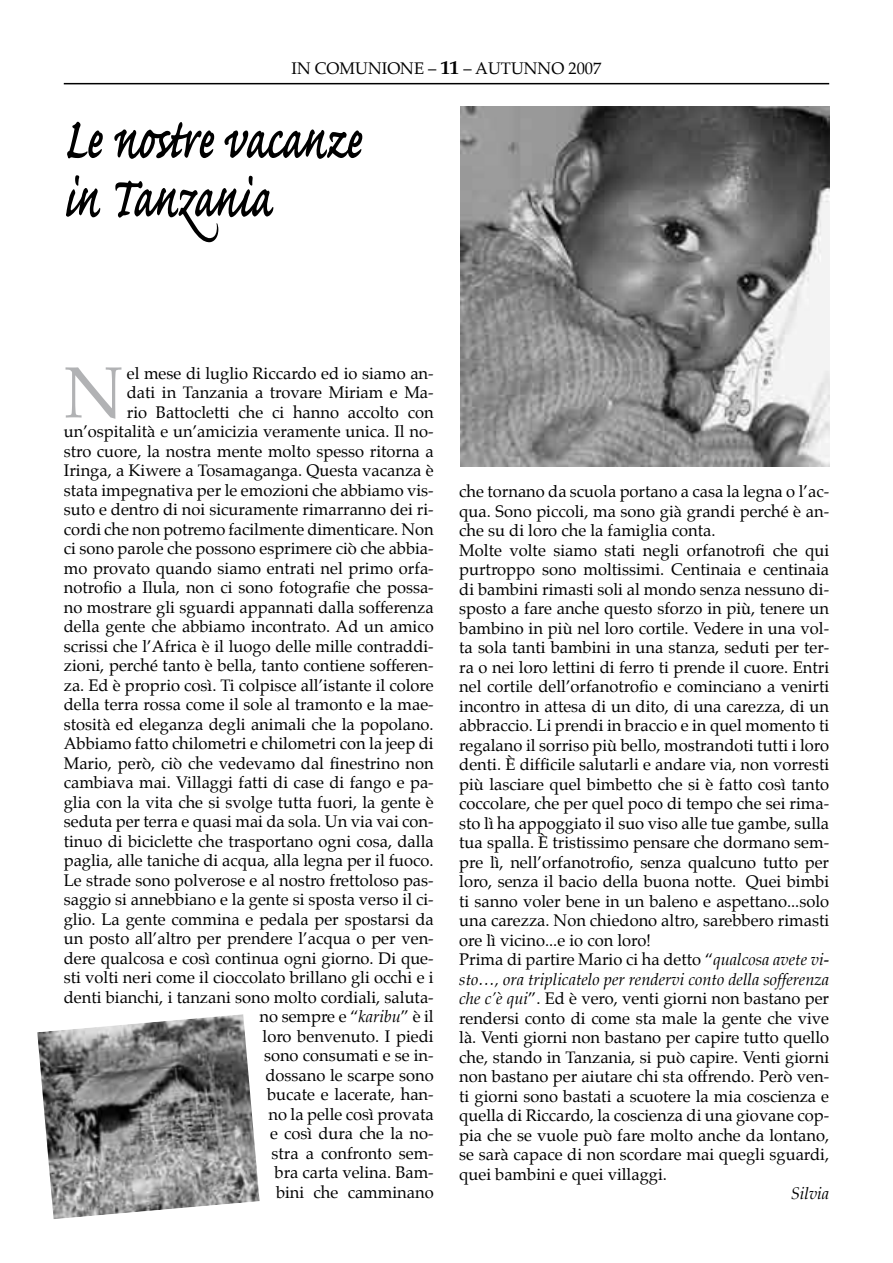
<style>
.page{position:relative;width:893px;height:1263px;background:#fff}
.page>*{position:absolute;margin:0;border:0;box-sizing:border-box;transform-origin:0 0}
.t1{font:600 75px/58.5px "Caflisch Script Pro";letter-spacing:-.015em;color:#000;scale:.7 1}
.t2{font:72.3px "Palatino";color:#b1b2b4}
.t3{font:16.5px/19.5px "Palatino";color:#000;text-align:right}
.t4{font:italic 16.5px "Palatino";color:#000}
.s1{font-weight:700;font-size:19.5px}
.s2{font-style:italic}
</style>
<div class="page">
<hr style="left:64px;top:83px;width:765px;height:1px;background:#000">
<img style="left:37px;top:1014px;width:223px;height:205px">
<img style="left:460px;top:106px;width:369px;height:360px">
<p class="t3" style="left:292px;top:59px;width:311px">IN COMUNIONE – <span class="s1">11</span> – AUTUNNO 2007</p>
<h1 class="t1" style="left:64px;top:118px;width:427px">Le nostre vacanze in Tanzania</h1>
<p class="t3" style="left:64px;top:363px;width:371px">el mese di luglio Riccardo ed io siamo an-<br>dati in Tanzania a trovare Miriam e Ma-<br>rio Battocletti che ci hanno accolto con un’ospitalità e un’amicizia veramente unica. Il no&shy;stro cuore, la nostra mente molto spesso ritorna a Iringa, a Kiwere a Tosamaganga. Questa vacanza è stata impegnativa per le emozioni che abbiamo vis&shy;suto e dentro di noi sicuramente rimarranno dei ri&shy;cordi che non potremo facilmente dimenticare. Non ci sono parole che possono esprimere ciò che abbia&shy;mo provato quando siamo entrati nel primo orfa&shy;notrofio a Ilula, non ci sono fotografie che possa&shy;no mostrare gli sguardi appannati dalla sofferenza della gente che abbiamo incontrato. Ad un amico scrissi che l’Africa è il luogo delle mille contraddi&shy;zioni, perché tanto è bella, tanto contiene sofferen&shy;za. Ed è proprio così. Ti colpisce all’istante il colore della terra rossa come il sole al tramonto e la mae&shy;stosità ed eleganza degli animali che la popolano.<br>Abbiamo fatto chilometri e chilometri con la jeep di Mario, però, ciò che vedevamo dal finestrino non cambiava mai. Villaggi fatti di case di fango e pa&shy;glia con la vita che si svolge tutta fuori, la gente è seduta per terra e quasi mai da sola. Un via vai con&shy;tinuo di biciclette che trasportano ogni cosa, dalla paglia, alle taniche di acqua, alla legna per il fuoco.<br>Le strade sono polverose e al nostro frettoloso pas&shy;saggio si annebbiano e la gente si sposta verso il ci&shy;glio. La gente commina e pedala per spostarsi da un posto all’altro per prendere l’acqua o per ven&shy;dere qualcosa e così continua ogni giorno. Di que&shy;sti volti neri come il cioccolato brillano gli occhi e i denti bianchi, i tanzani sono molto cordiali, saluta&shy;no sempre e “<span class="s2">karibu</span>” è il<br>loro benvenuto. I piedi<br>sono consumati e se in-<br>dossano le scarpe sono<br>bucate e lacerate, han-<br>no la pelle così provata<br>e così dura che la no-<br>stra a confronto sem-<br>bra carta velina. Bam-<br>bini che camminano</p>
<h2 class="t2" style="left:64px;top:333px;width:62px">N</h2>
<p class="t3" style="left:459px;top:482px;width:371px;text-align:left">che tornano da scuola portano a casa la legna o l’ac&shy;qua. Sono piccoli, ma sono già grandi perché è an&shy;che su di loro che la famiglia conta.<br>Molte volte siamo stati negli orfanotrofi che qui purtroppo sono moltissimi. Centinaia e centinaia di bambini rimasti soli al mondo senza nessuno di&shy;sposto a fare anche questo sforzo in più, tenere un bambino in più nel loro cortile. Vedere in una vol&shy;ta sola tanti bambini in una stanza, seduti per ter&shy;ra o nei loro lettini di ferro ti prende il cuore. Entri nel cortile dell’orfanotrofio e cominciano a venirti incontro in attesa di un dito, di una carezza, di un abbraccio. Li prendi in braccio e in quel momento ti regalano il sorriso più bello, mostrandoti tutti i loro denti. È difficile salutarli e andare via, non vorresti più lasciare quel bimbetto che si è fatto così tanto coccolare, che per quel poco di tempo che sei rima&shy;sto lì ha appoggiato il suo viso alle tue gambe, sulla tua spalla. È tristissimo pensare che dormano sem&shy;pre lì, nell’orfanotrofio, senza qualcuno tutto per loro, senza il bacio della buona notte. Quei bimbi ti sanno voler bene in un baleno e aspettano...solo una carezza. Non chiedono altro, sarebbero rimasti ore lì vicino...e io con loro!<br>Prima di partire Mario ci ha detto “<span class="s2">qualcosa avete vi&shy;sto…, ora triplicatelo per rendervi conto della sofferenza che c’è qui</span>”. Ed è vero, venti giorni non bastano per rendersi conto di come sta male la gente che vive là. Venti giorni non bastano per capire tutto quello che, stando in Tanzania, si può capire. Venti giorni non bastano per aiutare chi sta offrendo. Però ven&shy;ti giorni sono bastati a scuotere la mia coscienza e quella di Riccardo, la coscienza di una giovane cop&shy;pia che se vuole può fare molto anche da lontano, se sarà capace di non scordare mai quegli sguardi, quei bambini e quei villaggi.</p>
<p class="t4" style="left:791px;top:1180px;width:40px">Silvia</p>
</div>
